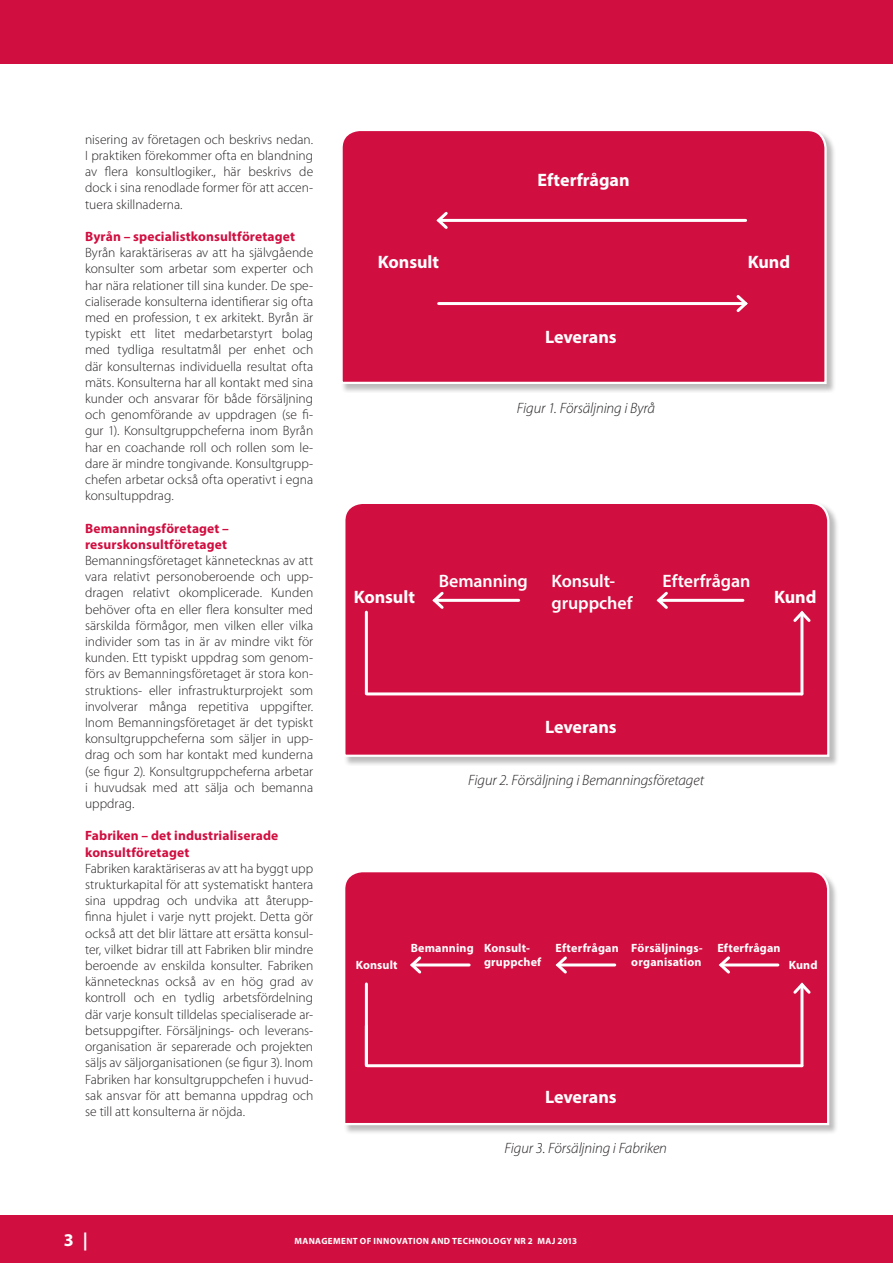
<style>
.page{position:relative;width:893px;height:1263px;background:#fff}
.page>*{position:absolute;margin:0;border:0;box-sizing:border-box;transform-origin:0 0}
.t1{font:700 18px "Myriad Pro";letter-spacing:-.005em;color:#fff}
.t2{font:600 18px "Myriad Pro";letter-spacing:-.005em;color:#fff}
.t3{font:italic 300 15px "Myriad Pro";letter-spacing:-.005em;color:#231f20}
.t4{font:300 13.5px/16.2px "Myriad Pro";color:#231f20;text-align:justify}
.t5{font:700 13.5px/16.2px "Myriad Pro";letter-spacing:.01em;color:#d10e40}
.t6{font:700 12px "Myriad Pro";letter-spacing:.015em;color:#fff}
.t7{font:700 9px "Myriad Pro";letter-spacing:.045em;color:#fff}
</style>
<div class="page">
<div style="left:0;top:1215px;width:893px;height:48px;background:#d10e40"></div>
<div style="left:0;top:0;width:893px;height:64px;background:#d10e40"></div>
<div style="left:340px;top:129px;width:495px;height:264px;background:#231f20;opacity:.3"></div>
<div style="left:340px;top:129px;width:488px;height:256px;background:#d10e40"></div>
<hr style="left:439px;top:302px;width:307px;height:3px;background:#fff">
<svg style="left:734px;top:292px;width:16px;height:23px"></svg>
<hr style="left:439px;top:219px;width:307px;height:3px;background:#fff">
<svg style="left:434px;top:209px;width:16px;height:23px"></svg>
<div style="left:343px;top:501px;width:495px;height:265px;background:#231f20;opacity:.3"></div>
<div style="left:343px;top:501px;width:487px;height:257px;background:#d10e40"></div>
<hr style="left:434px;top:599px;width:85px;height:3px;background:#fff">
<svg style="left:430px;top:589px;width:16px;height:23px"></svg>
<hr style="left:659px;top:599px;width:84px;height:3px;background:#fff">
<svg style="left:654px;top:589px;width:17px;height:23px"></svg>
<hr style="left:365px;top:612px;width:3px;height:82px;background:#fff">
<hr style="left:800px;top:613px;width:3px;height:81px;background:#fff">
<svg style="left:791px;top:608px;width:22px;height:17px"></svg>
<hr style="left:367px;top:692px;width:435px;height:3px;background:#fff">
<div style="left:343px;top:870px;width:495px;height:264px;background:#231f20;opacity:.3"></div>
<div style="left:343px;top:870px;width:487px;height:256px;background:#d10e40"></div>
<hr style="left:721px;top:963px;width:57px;height:3px;background:#fff">
<svg style="left:716px;top:954px;width:17px;height:22px"></svg>
<hr style="left:558px;top:963px;width:57px;height:3px;background:#fff">
<svg style="left:553px;top:954px;width:17px;height:22px"></svg>
<hr style="left:412px;top:963px;width:57px;height:3px;background:#fff">
<svg style="left:408px;top:954px;width:16px;height:22px"></svg>
<hr style="left:365px;top:984px;width:3px;height:81px;background:#fff">
<hr style="left:800px;top:985px;width:3px;height:81px;background:#fff">
<svg style="left:791px;top:980px;width:22px;height:16px"></svg>
<hr style="left:367px;top:1064px;width:435px;height:3px;background:#fff">
<p class="t4" style="left:85px;top:131px;width:230px">nisering av företagen och beskrivs nedan.<br>I praktiken förekommer ofta en blandning av flera konsultlogiker., här beskrivs de dock i sina renodlade former för att accen&shy;tuera skillnaderna.</p>
<p class="t5" style="left:85px;top:228px;width:212px">Byrån – specialistkonsultföretaget</p>
<p class="t4" style="left:85px;top:244px;width:230px">Byrån karaktäriseras av att ha självgående konsulter som arbetar som experter och har nära relationer till sina kunder. De spe&shy;cialiserade konsulterna identifierar sig ofta med en profession, t ex arkitekt. Byrån är typiskt ett litet medarbetarstyrt bolag med tydliga resultatmål per enhet och där konsulternas individuella resultat ofta mäts. Konsulterna har all kontakt med sina kunder och ansvarar för både försäljning och genomförande av uppdragen (se fi&shy;gur 1). Konsultgruppcheferna inom Byrån har en coachande roll och rollen som le&shy;dare är mindre tongivande. Konsultgrupp&shy;chefen arbetar också ofta operativt i egna konsultuppdrag.</p>
<p class="t5" style="left:85px;top:519px;width:145px">Bemanningsföretaget – resurskonsultföretaget</p>
<p class="t4" style="left:85px;top:552px;width:230px">Bemanningsföretaget kännetecknas av att vara relativt personoberoende och upp&shy;dragen relativt okomplicerade. Kunden behöver ofta en eller flera konsulter med särskilda förmågor, men vilken eller vilka individer som tas in är av mindre vikt för kunden. Ett typiskt uppdrag som genom&shy;förs av Bemanningsföretaget är stora kon&shy;struktions- eller infrastrukturprojekt som involverar många repetitiva uppgifter.<br>Inom Bemanningsföretaget är det typiskt konsultgruppcheferna som säljer in upp&shy;drag och som har kontakt med kunderna (se figur 2). Konsultgruppcheferna arbetar i huvudsak med att sälja och bemanna uppdrag.</p>
<p class="t5" style="left:85px;top:827px;width:195px">Fabriken – det industrialiserade konsultföretaget</p>
<p class="t4" style="left:85px;top:860px;width:230px">Fabriken karaktäriseras av att ha byggt upp strukturkapital för att systematiskt hantera sina uppdrag och undvika att återupp&shy;finna hjulet i varje nytt projekt. Detta gör också att det blir lättare att ersätta konsul&shy;ter, vilket bidrar till att Fabriken blir mindre beroende av enskilda konsulter. Fabriken kännetecknas också av en hög grad av kontroll och en tydlig arbetsfördelning där varje konsult tilldelas specialiserade ar&shy;betsuppgifter. Försäljnings- och leverans&shy;organisation är separerade och projekten säljs av säljorganisationen (se figur 3). Inom Fabriken har konsultgruppchefen i huvud&shy;sak ansvar för att bemanna uppdrag och se till att konsulterna är nöjda.</p>
<h1 class="t1" style="left:537px;top:168px;width:94px">Efterfrågan</h1>
<h1 class="t1" style="left:378px;top:250px;width:63px">Konsult</h1>
<h1 class="t1" style="left:748px;top:250px;width:44px">Kund</h1>
<h1 class="t1" style="left:545px;top:325px;width:73px">Leverans</h1>
<p class="t3" style="left:517px;top:399px;width:140px">Figur 1. Försäljning i Byrå</p>
<h1 class="t2" style="left:439px;top:570px;width:91px">Bemanning</h1>
<h1 class="t2" style="left:552px;top:570px;width:65px">Konsult-</h1>
<h1 class="t2" style="left:662px;top:570px;width:89px">Efterfrågan</h1>
<h1 class="t2" style="left:552px;top:591px;width:82px">gruppchef</h1>
<h1 class="t1" style="left:354px;top:585px;width:63px">Konsult</h1>
<h1 class="t1" style="left:774px;top:585px;width:44px">Kund</h1>
<h1 class="t1" style="left:545px;top:715px;width:73px">Leverans</h1>
<p class="t3" style="left:468px;top:771px;width:237px">Figur 2. Försäljning i Bemanningsföretaget</p>
<p class="t6" style="left:411px;top:940px;width:121px">Bemanning Konsult-</p>
<p class="t6" style="left:556px;top:940px;width:65px">Efterfrågan</p>
<p class="t6" style="left:717px;top:940px;width:65px">Efterfrågan</p>
<p class="t6" style="left:484px;top:954px;width:59px">gruppchef</p>
<p class="t6" style="left:631px;top:940px;width:73px">Försäljnings-</p>
<p class="t6" style="left:356px;top:957px;width:43px">Konsult</p>
<p class="t6" style="left:631px;top:954px;width:72px">organisation</p>
<p class="t6" style="left:789px;top:957px;width:30px">Kund</p>
<h1 class="t1" style="left:545px;top:1085px;width:73px">Leverans</h1>
<p class="t3" style="left:505px;top:1139px;width:164px">Figur 3. Försäljning i Fabriken</p>
<h1 class="t1" style="left:64px;top:1228px;width:26px">3 |</h1>
<p class="t7" style="left:294px;top:1235px;width:284px">MANAGEMENT OF INNOVATION AND TECHNOLOGY NR 2 MAJ 2013</p>
</div>
